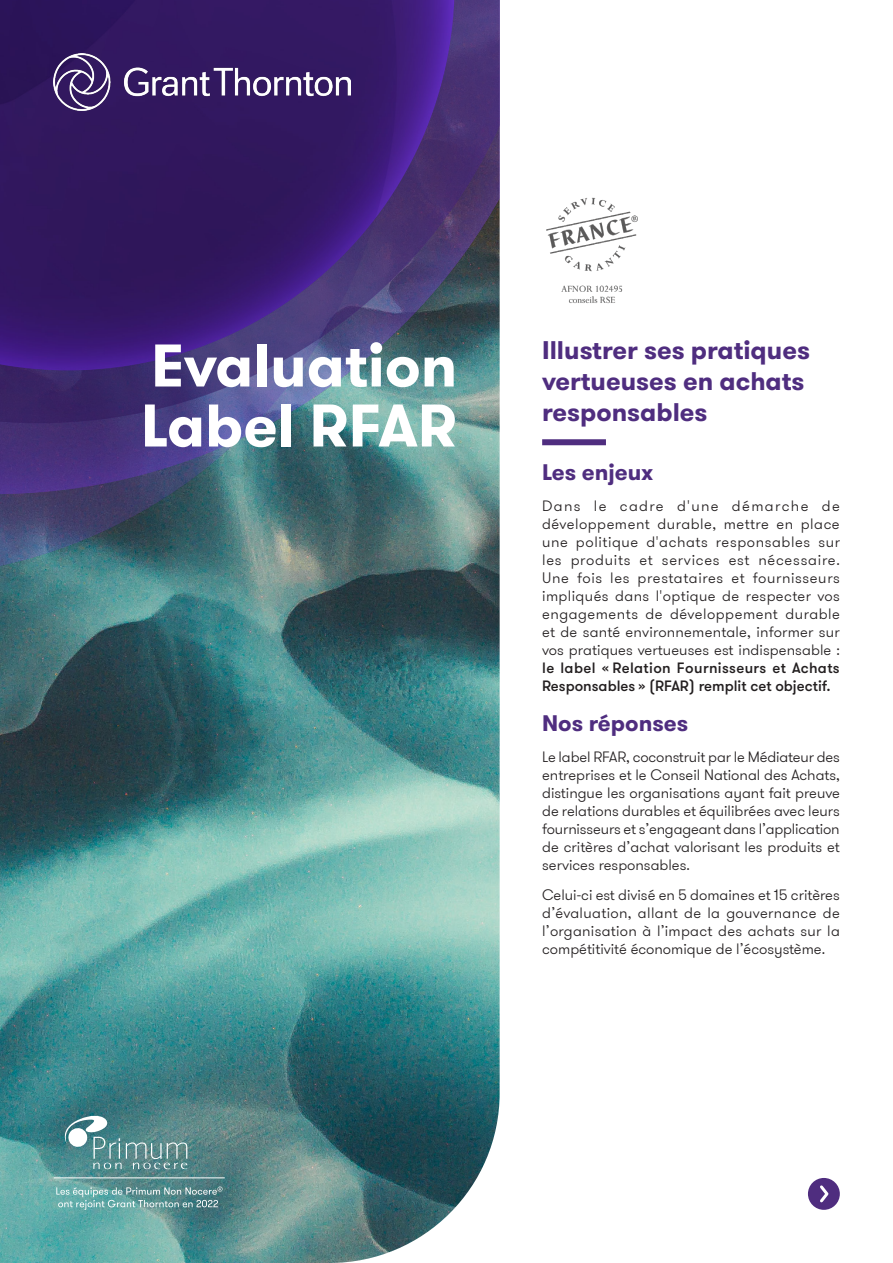
<style>
.page{position:relative;width:893px;height:1263px;background:#fff}
.page>*{position:absolute;margin:0;border:0;box-sizing:border-box;transform-origin:0 0}
.t1{font:700 60px/60px "GT Walsheim Pro";color:#fff}
.t2{font:700 25.5px/30.6px "GT Walsheim Pro";color:#4f2d7f}
.t3{font:700 22.5px "GT Walsheim Pro";color:#4f2d7f}
.t4{font:300 15px/18px "GT Walsheim Pro";color:#231f20;text-align:justify}
.t5{font:500 15px/18px "GT Walsheim Pro";color:#231f20}
</style>
<div class="page">
<img style="left:0;top:577px;width:500px;height:686px">
<div style="left:808px;top:1178px;width:32px;height:32px;background:#4f2d7f;border-radius:50%"></div>
<svg style="left:820px;top:1185px;width:9px;height:18px"></svg>
<img style="left:0;top:0;width:500px;height:577px">
<img style="left:53px;top:53px;width:298px;height:58px">
<img style="left:546px;top:197px;width:92px;height:107px">
<div style="left:542px;top:439px;width:64px;height:6px;background:#4f2d7f"></div>
<svg style="left:58px;top:1110px;width:129px;height:59px;background:#639395"></svg>
<hr style="left:54px;top:1177px;width:171px;height:1px;background:#fff">
<svg style="left:56px;top:1186px;width:167px;height:24px;background:#70a3a3"></svg>
<h1 class="t1" style="left:141px;top:336px;width:318px">Evaluation<br>Label RFAR</h1>
<h2 class="t2" style="left:542px;top:335px;width:269px">Illustrer ses pratiques vertueuses en achats responsables</h2>
<h3 class="t3" style="left:542px;top:458px;width:112px">Les enjeux</h3>
<p class="t4" style="left:542px;top:497px;width:299px">Dans le cadre d'une démarche de développement durable, mettre en place une politique d'achats responsables sur les produits et services est nécessaire.<br>Une fois les prestataires et fournisseurs impliqués dans l'optique de respecter vos engagements de développement durable et de santé environnementale, informer sur vos pratiques vertueuses est indispensable :</p>
<p class="t5" style="left:542px;top:659px;width:299px">le label « Relation Fournisseurs et Achats<br>Responsables » (RFAR) remplit cet objectif.</p>
<h3 class="t3" style="left:542px;top:708px;width:148px">Nos réponses</h3>
<p class="t4" style="left:542px;top:748px;width:299px">Le label RFAR, coconstruit par le Médiateur des entreprises et le Conseil National des Achats, distingue les organisations ayant fait preuve de relations durables et équilibrées avec leurs fournisseurs et s’engageant dans l’application de critères d’achat valorisant les produits et services responsables.</p>
<p class="t4" style="left:542px;top:886px;width:299px">Celui-ci est divisé en 5 domaines et 15 critères d’évaluation, allant de la gouvernance de l’organisation à l’impact des achats sur la compétitivité économique de l’écosystème.</p>
</div>
